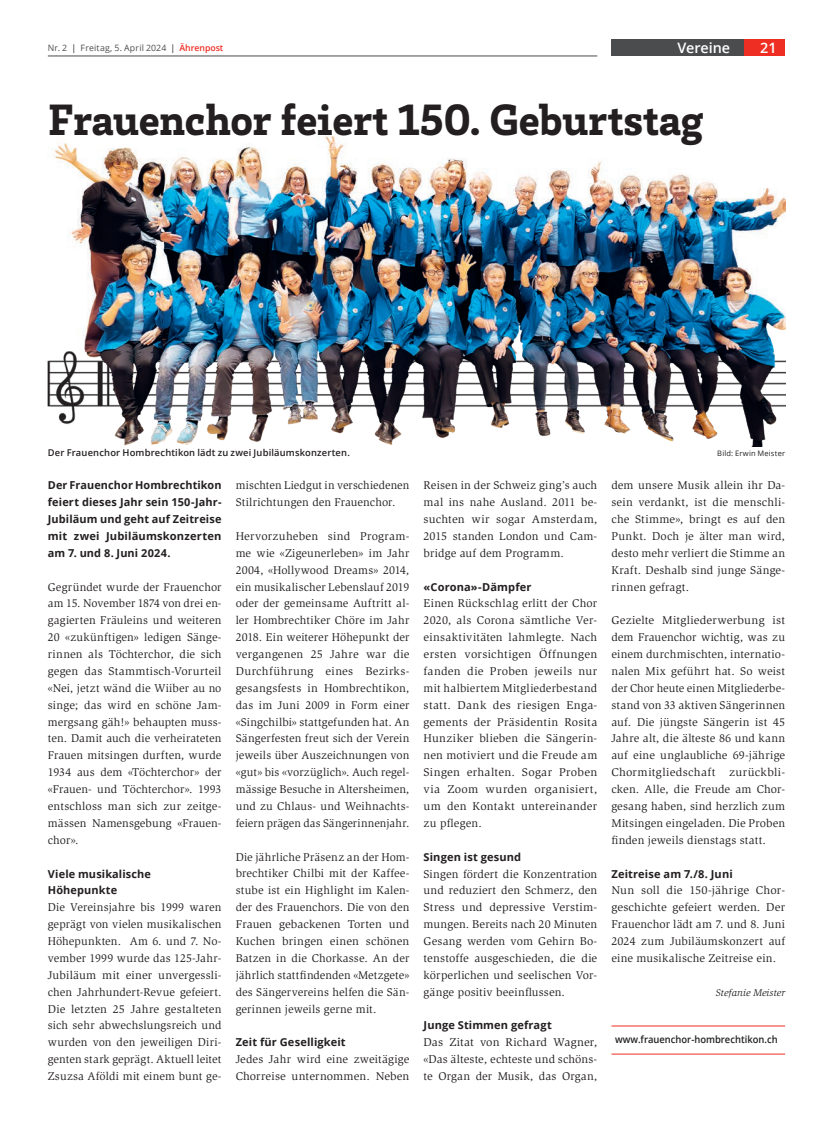
<style>
.page{position:relative;width:833px;height:1134px;background:#fff}
.page>*{position:absolute;margin:0;border:0;box-sizing:border-box;transform-origin:0 0}
.t1{font:900 45px "Brix Slab";letter-spacing:-.005em;color:#231f20}
.t2{font:600 14.38px "Open Sans";letter-spacing:-.005em;color:#fff}
.t3{font:11.5px/16.9px "Slimbach Std";letter-spacing:.015em;color:#231f20;text-align:justify}
.t4{font:700 11px/16.9px "Open Sans";letter-spacing:.015em;color:#231f20;text-align:justify}
.t5{font:600 10px "Open Sans";color:#231f20;scale:.94 1}
.t6{font:italic 10px "Slimbach Std";color:#231f20}
.t7{font:600 9.38px "Open Sans";letter-spacing:.02em;color:#231f20}
.t8{font:8.75px "Open Sans";letter-spacing:.02em;color:#4b4c4d}
.t9{font:7.5px "Open Sans";letter-spacing:.025em;color:#231f20}
.s1{font-weight:600}
.s2{font-weight:600;color:#ee2e22}
</style>
<div class="page">
<div style="left:744px;top:39px;width:41px;height:17px;background:#ee2e22"></div>
<hr style="left:48px;top:56px;width:549px;height:1px;background:#4b4c4d">
<div style="left:611px;top:39px;width:133px;height:17px;background:#4b4c4d"></div>
<img style="left:47px;top:133px;width:738px;height:314px">
<hr style="left:611px;top:1026px;width:174px;height:1px;background:#ee2e22">
<hr style="left:611px;top:1054px;width:174px;height:1px;background:#ee2e22">
<p class="t8" style="left:48px;top:42px;width:177px">Nr. 2 <span class="s1">|</span> Freitag, 5. April 2024 <span class="s1">|</span> <span class="s2">Ährenpost</span></p>
<p class="t2" style="left:677px;top:38px;width:54px">Vereine</p>
<p class="t2" style="left:760px;top:38px;width:18px">21</p>
<h1 class="t1" style="left:48px;top:90px;width:656px">Frauenchor feiert 150. Geburtstag</h1>
<p class="t7" style="left:48px;top:446px;width:304px">Der Frauenchor Hombrechtikon lädt zu zwei Jubiläumskonzerten.</p>
<p class="t9" style="left:717px;top:448px;width:69px">Bild: Erwin Meister</p>
<p class="t4" style="left:48px;top:477px;width:175px">Der Frauenchor Hombrechtikon feiert dieses Jahr sein 150-Jahr-Jubiläum und geht auf Zeitreise mit zwei Jubiläumskonzerten am 7. und 8. Juni 2024.</p>
<p class="t3" style="left:48px;top:578px;width:175px">Gegründet wurde der Frauenchor am 15. November 1874 von drei en&shy;gagierten Fräuleins und weiteren 20 «zukünftigen» ledigen Sänge&shy;rinnen als Töchterchor, die sich gegen das Stammtisch-Vorurteil «Nei, jetzt wänd die Wiiber au no singe; das wird en schöne Jam&shy;mergsang gäh!» behaupten muss&shy;ten. Damit auch die verheirateten Frauen mitsingen durften, wurde 1934 aus dem «Töchterchor» der «Frauen- und Töchterchor». 1993 entschloss man sich zur zeitge&shy;mässen Namensgebung «Frauen&shy;chor».</p>
<p class="t4" style="left:48px;top:865px;width:105px">Viele musikalische<br>Höhepunkte</p>
<p class="t3" style="left:48px;top:899px;width:175px">Die Vereinsjahre bis 1999 waren geprägt von vielen musikalischen Höhepunkten. Am 6. und 7. No&shy;vember 1999 wurde das 125-Jahr-Jubiläum mit einer unvergessli&shy;chen Jahrhundert-Revue gefeiert.<br>Die letzten 25 Jahre gestalteten sich sehr abwechslungsreich und wurden von den jeweiligen Diri&shy;genten stark geprägt. Aktuell leitet Zsuzsa Aföldi mit einem bunt ge-</p>
<p class="t3" style="left:236px;top:477px;width:175px">mischten Liedgut in verschiedenen<br>Stilrichtungen den Frauenchor.</p>
<p class="t3" style="left:236px;top:528px;width:175px">Hervorzuheben sind Program&shy;me wie «Zigeunerleben» im Jahr 2004, «Hollywood Dreams» 2014, ein musikalischer Lebenslauf 2019 oder der gemeinsame Auftritt al&shy;ler Hombrechtiker Chöre im Jahr 2018. Ein weiterer Höhepunkt der vergangenen 25 Jahre war die Durchführung eines Bezirks&shy;gesangsfests in Hombrechtikon, das im Juni 2009 in Form einer «Singchilbi» stattgefunden hat. An Sängerfesten freut sich der Verein jeweils über Auszeichnungen von «gut» bis «vorzüglich». Auch regel&shy;mässige Besuche in Altersheimen, und zu Chlaus- und Weihnachts&shy;feiern prägen das Sängerinnenjahr.</p>
<p class="t3" style="left:236px;top:848px;width:175px">Die jährliche Präsenz an der Hom&shy;brechtiker Chilbi mit der Kaffee&shy;stube ist ein Highlight im Kalen&shy;der des Frauenchors. Die von den Frauen gebackenen Torten und Kuchen bringen einen schönen Batzen in die Chorkasse. An der jährlich stattfindenden «Metzgete» des Sängervereins helfen die Sän&shy;gerinnen jeweils gerne mit.</p>
<p class="t4" style="left:236px;top:1033px;width:111px">Zeit für Geselligkeit</p>
<p class="t3" style="left:236px;top:1051px;width:175px">Jedes Jahr wird eine zweitägige<br>Chorreise unternommen. Neben</p>
<p class="t3" style="left:423px;top:477px;width:175px">Reisen in der Schweiz ging’s auch mal ins nahe Ausland. 2011 be&shy;suchten wir sogar Amsterdam, 2015 standen London und Cam&shy;bridge auf dem Programm.</p>
<p class="t4" style="left:423px;top:578px;width:109px">«Corona»-Dämpfer</p>
<p class="t3" style="left:423px;top:595px;width:175px">Einen Rückschlag erlitt der Chor 2020, als Corona sämtliche Ver&shy;einsaktivitäten lahmlegte. Nach ersten vorsichtigen Öffnungen fanden die Proben jeweils nur mit halbiertem Mitgliederbestand statt. Dank des riesigen Enga&shy;gements der Präsidentin Rosita Hunziker blieben die Sängerin&shy;nen motiviert und die Freude am Singen erhalten. Sogar Proben via Zoom wurden organisiert, um den Kontakt untereinander zu pflegen.</p>
<p class="t4" style="left:423px;top:848px;width:99px">Singen ist gesund</p>
<p class="t3" style="left:423px;top:865px;width:175px">Singen fördert die Konzentration und reduziert den Schmerz, den Stress und depressive Verstim&shy;mungen. Bereits nach 20 Minuten Gesang werden vom Gehirn Bo&shy;tenstoffe ausgeschieden, die die körperlichen und seelischen Vor&shy;gänge positiv beeinflussen.</p>
<p class="t4" style="left:423px;top:1017px;width:130px">Junge Stimmen gefragt</p>
<p class="t3" style="left:423px;top:1034px;width:175px">Das Zitat von Richard Wagner, «Das älteste, echteste und schöns&shy;te Organ der Musik, das Organ,</p>
<p class="t3" style="left:611px;top:477px;width:175px">dem unsere Musik allein ihr Da&shy;sein verdankt, ist die menschli&shy;che Stimme», bringt es auf den Punkt. Doch je älter man wird, desto mehr verliert die Stimme an Kraft. Deshalb sind junge Sänge&shy;rinnen gefragt.</p>
<p class="t3" style="left:611px;top:612px;width:175px">Gezielte Mitgliederwerbung ist dem Frauenchor wichtig, was zu einem durchmischten, internatio&shy;nalen Mix geführt hat. So weist der Chor heute einen Mitgliederbe&shy;stand von 33 aktiven Sängerinnen auf. Die jüngste Sängerin ist 45<br>Jahre alt, die älteste 86 und kann auf eine unglaubliche 69-jährige Chormitgliedschaft zurückbli&shy;cken. Alle, die Freude am Chor&shy;gesang haben, sind herzlich zum Mitsingen eingeladen. Die Proben finden jeweils dienstags statt.</p>
<p class="t4" style="left:611px;top:865px;width:123px">Zeitreise am 7./8. Juni</p>
<p class="t3" style="left:611px;top:882px;width:175px">Nun soll die 150-jährige Chor&shy;geschichte gefeiert werden. Der Frauenchor lädt am 7. und 8. Juni 2024 zum Jubiläumskonzert auf eine musikalische Zeitreise ein.</p>
<p class="t6" style="left:715px;top:986px;width:71px">Stefanie Meister</p>
<p class="t5" style="left:615px;top:1033px;width:174px">www.frauenchor-hombrechtikon.ch</p>
</div>
